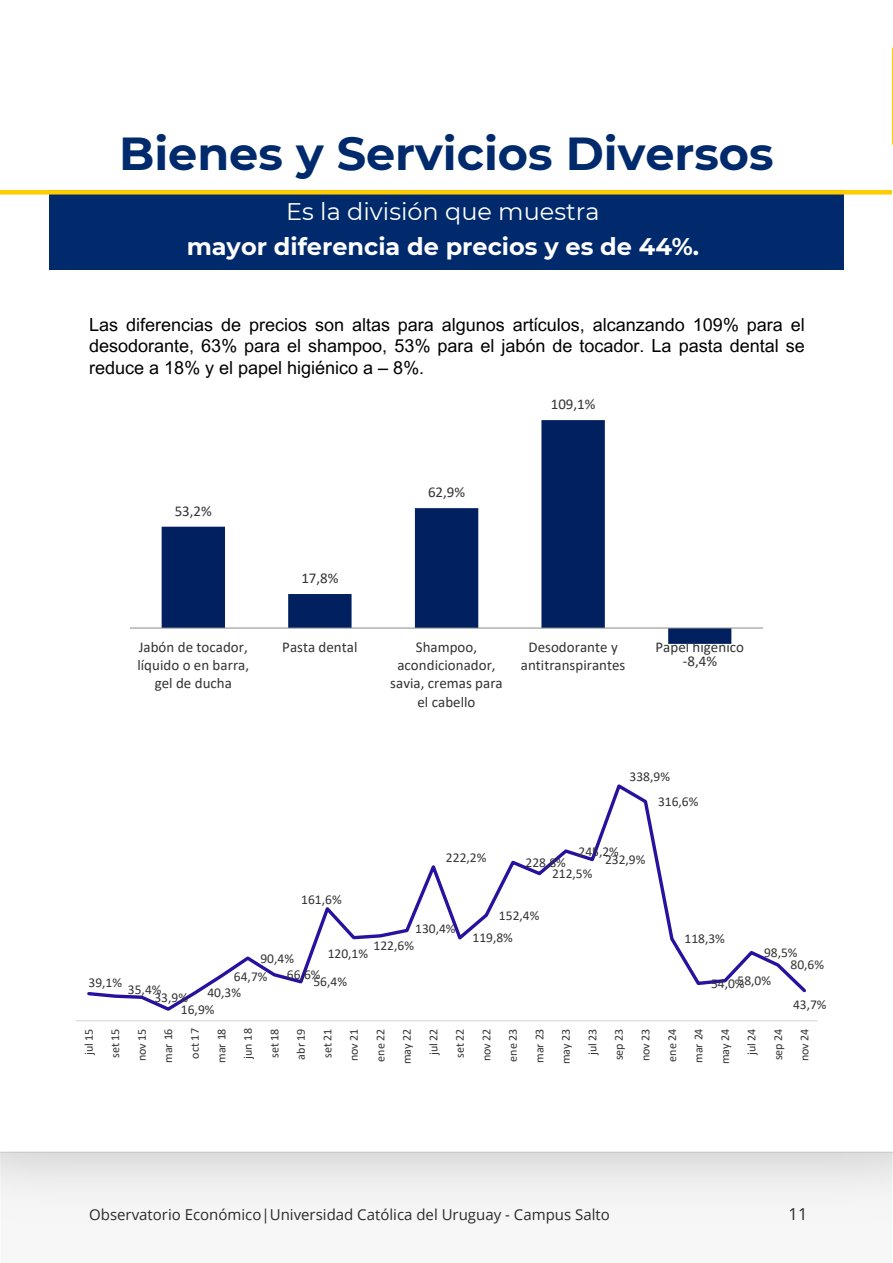
<style>
.page{position:relative;width:893px;height:1263px;background:#fff}
.page>*{position:absolute;margin:0;border:0;box-sizing:border-box;transform-origin:0 0}
.t1{font:700 46.2px "Montserrat";color:#012a6d}
.t2{font:700 24px/34.8px "Montserrat";color:#fff;text-align:center}
.t3{font:18px/21.3px "Arial MT Pro";color:#000;text-align:justify}
.t4{font:16.5px "Open Sans";color:#2b2b2b}
.t5{font:15px/18.3px "Calibri";letter-spacing:.005em;color:#333;text-align:center}
.t6{font:15px "Open Sans";color:#2b2b2b}
.t7{font:13.5px/11.7px "Calibri";color:#333}
.t8{font:12px "Calibri";letter-spacing:-.005em;color:#333}
.s1{font-weight:400}
</style>
<div class="page">
<div style="left:49px;top:190px;width:794px;height:80px;background:#012a6d"></div>
<div style="left:0;top:190px;width:893px;height:5px;background:#ffcc01"></div>
<hr style="left:892px;top:0;width:1px;height:1263px;background:#fff">
<svg style="left:892px;top:47px;width:1px;height:98px"></svg>
<svg style="left:162px;top:420px;width:569px;height:224px"></svg>
<hr style="left:130px;top:628px;width:633px;height:1px;background:#898989">
<hr style="left:76px;top:1020px;width:742px;height:1px;background:#d9d9d9">
<svg style="left:87px;top:784px;width:719px;height:227px"></svg>
<p class="t1" style="left:119px;top:120px;width:656px">Bienes y Servicios Diversos</p>
<p class="t2" style="left:187px;top:193px;width:514px"><span class="s1">Es la división que muestra<br></span>mayor diferencia de precios y es de 44%.</p>
<p class="t3" style="left:89px;top:315px;width:717px">Las diferencias de precios son altas para algunos artículos, alcanzando 109% para el desodorante, 63% para el shampoo, 53% para el jabón de tocador. La pasta dental se reduce a 18% y el papel higiénico a – 8%.</p>
<p class="t5" style="left:175px;top:501px;width:39px">53,2%</p>
<p class="t5" style="left:301px;top:569px;width:39px">17,8%</p>
<p class="t5" style="left:428px;top:483px;width:39px">62,9%</p>
<p class="t5" style="left:551px;top:395px;width:46px">109,1%</p>
<p class="t5" style="left:137px;top:637px;width:113px">Jabón de tocador, líquido o en barra, gel de ducha</p>
<p class="t5" style="left:282px;top:637px;width:77px">Pasta dental</p>
<p class="t5" style="left:390px;top:637px;width:114px">Shampoo, acondicionador, savia, cremas para el cabello</p>
<p class="t5" style="left:521px;top:637px;width:106px">Desodorante y antitranspirantes</p>
<p class="t5" style="left:655px;top:637px;width:90px">Papel higénico</p>
<p class="t5" style="left:683px;top:651px;width:36px">-8,4%</p>
<p class="t7" style="left:301px;top:893px;width:42px">161,6%</p>
<p class="t7" style="left:658px;top:764px;width:42px;line-height:25px;text-indent:-28px">338,9%<br>316,6%</p>
<p class="t7" style="left:446px;top:851px;width:42px">222,2%</p>
<p class="t7" style="left:578px;top:845px;width:42px">245,2%</p>
<p class="t7" style="left:605px;top:853px;width:42px">232,9%</p>
<p class="t7" style="left:552px;top:856px;width:42px;line-height:11.2px;text-indent:-27px">228,8%<br>212,5%</p>
<p class="t7" style="left:499px;top:909px;width:42px">152,4%</p>
<p class="t7" style="left:415px;top:923px;width:42px">130,4%</p>
<p class="t7" style="left:374px;top:939px;width:42px">122,6%</p>
<p class="t7" style="left:328px;top:947px;width:42px">120,1%</p>
<p class="t7" style="left:287px;top:950px;width:35px;line-height:16.5px;text-indent:-27px">90,4%<br>66,6%</p>
<p class="t7" style="left:313px;top:975px;width:35px">56,4%</p>
<p class="t7" style="left:234px;top:970px;width:35px">64,7%</p>
<p class="t7" style="left:89px;top:976px;width:35px">39,1%</p>
<p class="t7" style="left:128px;top:984px;width:35px">35,4%</p>
<p class="t7" style="left:181px;top:991px;width:35px;text-indent:-27px">33,9%<br>16,9%</p>
<p class="t7" style="left:207px;top:987px;width:35px">40,3%</p>
<p class="t7" style="left:472px;top:932px;width:42px">119,8%</p>
<p class="t7" style="left:684px;top:933px;width:42px">118,3%</p>
<p class="t7" style="left:711px;top:976px;width:62px">54,0%58,0%</p>
<p class="t7" style="left:790px;top:946px;width:35px;line-height:12.5px;text-indent:-27px">98,5%<br>80,6%</p>
<p class="t7" style="left:793px;top:998px;width:35px">43,7%</p>
<p class="t8" style="left:80px;top:1055px;width:28px;rotate:-90deg">jul 15</p>
<p class="t8" style="left:107px;top:1058px;width:31px;rotate:-90deg">set 15</p>
<p class="t8" style="left:133px;top:1061px;width:34px;rotate:-90deg">nov 15</p>
<p class="t8" style="left:160px;top:1063px;width:36px;rotate:-90deg">mar 16</p>
<p class="t8" style="left:186px;top:1059px;width:32px;rotate:-90deg">oct 17</p>
<p class="t8" style="left:213px;top:1063px;width:36px;rotate:-90deg">mar 18</p>
<p class="t8" style="left:240px;top:1059px;width:32px;rotate:-90deg">jun 18</p>
<p class="t8" style="left:266px;top:1058px;width:31px;rotate:-90deg">set 18</p>
<p class="t8" style="left:293px;top:1059px;width:33px;rotate:-90deg">abr 19</p>
<p class="t8" style="left:319px;top:1058px;width:31px;rotate:-90deg">set 21</p>
<p class="t8" style="left:346px;top:1061px;width:34px;rotate:-90deg">nov 21</p>
<p class="t8" style="left:372px;top:1061px;width:35px;rotate:-90deg">ene 22</p>
<p class="t8" style="left:399px;top:1064px;width:37px;rotate:-90deg">may 22</p>
<p class="t8" style="left:425px;top:1055px;width:28px;rotate:-90deg">jul 22</p>
<p class="t8" style="left:452px;top:1058px;width:31px;rotate:-90deg">set 22</p>
<p class="t8" style="left:478px;top:1061px;width:34px;rotate:-90deg">nov 22</p>
<p class="t8" style="left:505px;top:1061px;width:35px;rotate:-90deg">ene 23</p>
<p class="t8" style="left:531px;top:1063px;width:36px;rotate:-90deg">mar 23</p>
<p class="t8" style="left:558px;top:1064px;width:37px;rotate:-90deg">may 23</p>
<p class="t8" style="left:584px;top:1055px;width:28px;rotate:-90deg">jul 23</p>
<p class="t8" style="left:611px;top:1060px;width:33px;rotate:-90deg">sep 23</p>
<p class="t8" style="left:637px;top:1061px;width:34px;rotate:-90deg">nov 23</p>
<p class="t8" style="left:664px;top:1061px;width:35px;rotate:-90deg">ene 24</p>
<p class="t8" style="left:690px;top:1063px;width:36px;rotate:-90deg">mar 24</p>
<p class="t8" style="left:717px;top:1064px;width:37px;rotate:-90deg">may 24</p>
<p class="t8" style="left:743px;top:1055px;width:28px;rotate:-90deg">jul 24</p>
<p class="t8" style="left:770px;top:1060px;width:33px;rotate:-90deg">sep 24</p>
<p class="t8" style="left:796px;top:1061px;width:34px;rotate:-90deg">nov 24</p>
<p class="t6" style="left:89px;top:1204px;width:522px">Observatorio Económico|Universidad Católica del Uruguay - Campus Salto</p>
<p class="t4" style="left:789px;top:1202px;width:20px">11</p>
</div>
